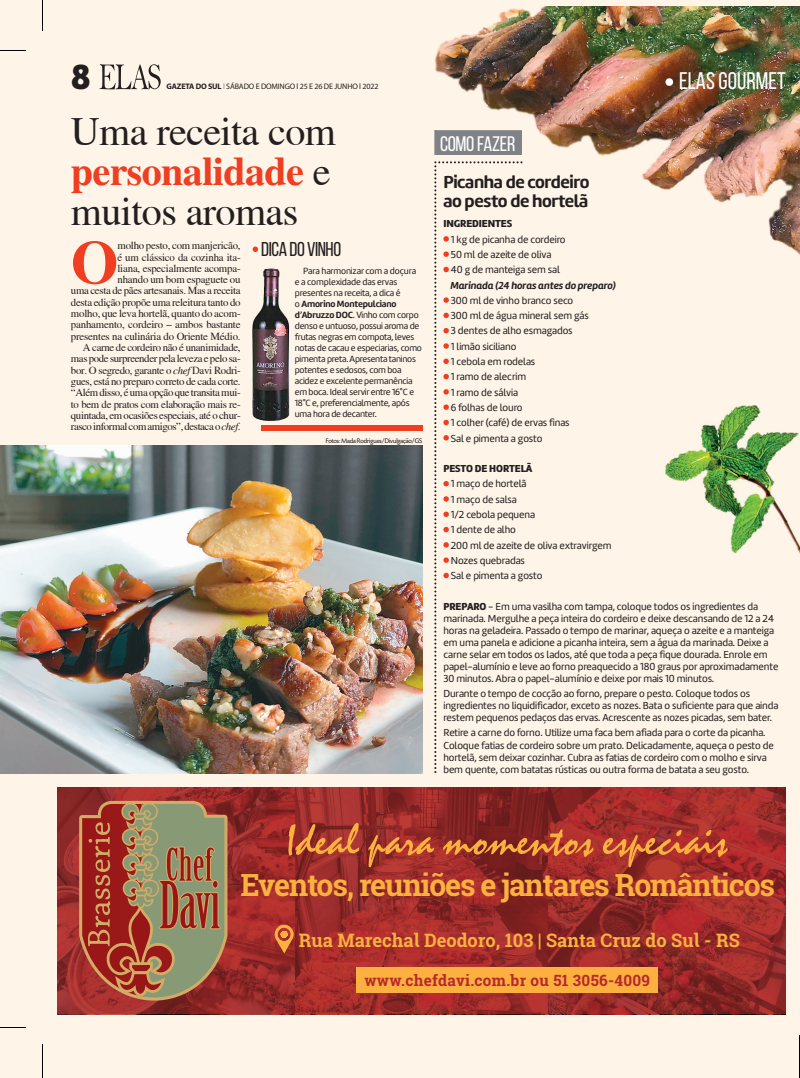
<style>
.page{position:relative;width:800px;height:1078px;background:#fff}
.page>*{position:absolute;margin:0;border:0;box-sizing:border-box;transform-origin:0 0}
.t1{font:700 60.9px "Tribune";color:#ef3e22}
.t2{font:40px/40px "Tribune";letter-spacing:-.015em;color:#231f20}
.t3{font:900 36px "Amelia";color:#231f20}
.t4{font:30.9px "Melancholy Serif";letter-spacing:-.04em;color:#fbb03f}
.t5{font:24px "Bebas Neue";color:#fff}
.t6{font:21px "Bebas Neue";letter-spacing:-.015em;color:#fff}
.t7{font:20px "Bebas Neue";letter-spacing:-.02em;color:#231f20}
.t8{font:18.8px "Melancholy Serif";color:#fbb03f}
.t9{font:700 18px/19px "Amelia";letter-spacing:-.02em;color:#231f20}
.t10{font:15.6px "Melancholy Serif";letter-spacing:.02em;color:#b7282e}
.t11{font:10.8px/11.3px "Tribune";letter-spacing:-.025em;color:#231f20;text-align:right}
.t12{font:10.5px/15.3px "Amelia";letter-spacing:-.01em;color:#231f20}
.t13{font:9.3px/11px "Amelia";letter-spacing:-.025em;color:#231f20}
.t14{font:8px "Myriad";letter-spacing:-.02em;color:#231f20}
.t15{font:7px "Today SHOP";letter-spacing:-.01em;color:#231f20}
.s1{font-weight:700}
.s2{color:#808285}
.s3{font-weight:700;color:#ef3e22}
.s4{font-style:italic}
.s5{font-weight:900}
.s6{font-weight:700;font-style:italic}
</style>
<div class="page">
<div style="left:0;top:0;width:799px;height:1077px;background:#fef5e8"></div>
<img style="left:432px;top:6px;width:367px;height:248px">
<svg style="left:99px;top:64px;width:62px;height:25px"></svg>
<div style="left:261px;top:425px;width:161px;height:5px;background:#ef3e22"></div>
<svg style="left:252px;top:246px;width:6px;height:6px"></svg>
<div style="left:665px;top:78px;width:8px;height:8px;background:#fff;border-radius:50%"></div>
<hr style="left:42px;top:0;width:1px;height:31px;background:#000">
<hr style="left:799px;top:1035px;width:1px;height:42px;background:#000">
<hr style="left:42px;top:1044px;width:1px;height:33px;background:#000">
<svg style="left:0;top:1027px;width:26px;height:1px"></svg>
<svg style="left:0;top:50px;width:26px;height:1px"></svg>
<div style="left:434px;top:130px;width:88px;height:25px;background:#808285"></div>
<svg style="left:434px;top:161px;width:88px;height:611px"></svg>
<img style="left:0;top:445px;width:422px;height:327px">
<img style="left:252px;top:268px;width:38px;height:153px">
<img style="left:665px;top:405px;width:134px;height:149px">
<svg style="left:434px;top:161px;width:84px;height:607px"></svg>
<img style="left:58px;top:787px;width:727px;height:227px">
<hr style="left:785px;top:787px;width:1px;height:226px;background:#bb3a35">
<hr style="left:58px;top:787px;width:1px;height:226px;background:#bb3a35">
<svg style="left:79px;top:800px;width:148px;height:213px;background:#9e6349"></svg>
<svg style="left:288px;top:822px;width:71px;height:33px;background:#b75632"></svg>
<svg style="left:368px;top:834px;width:66px;height:33px;background:#b44d30"></svg>
<svg style="left:443px;top:829px;width:150px;height:27px;background:#ac4c2c"></svg>
<svg style="left:602px;top:829px;width:125px;height:38px;background:#b6472f"></svg>
<svg style="left:275px;top:924px;width:18px;height:28px"></svg>
<div style="left:356px;top:966px;width:301px;height:26px;background:#fbb03f"></div>
<p class="t3" style="left:71px;top:64px;width:22px">8</p>
<p class="t14" style="left:166px;top:84px;width:213px"><span class="s1">GAZETA DO SUL</span> <span class="s2">l</span> SÁBADO E DOMINGO l 25 E 26 DE JUNHO l 2022</p>
<p class="t2" style="left:71px;top:111px;width:266px">Uma receita com <span class="s3">personalidade</span> e muitos aromas</p>
<p class="t1" style="left:71px;top:225px;width:49px">O</p>
<p class="t11" style="left:71px;top:240px;width:171px">molho pesto, com manjericão,<br>é um clássico da cozinha ita-<br>liana, especialmente acompa-<br>nhando um bom espaguete ou<br>uma cesta de pães artesanais. Mas a receita desta edição propõe uma releitura tanto do molho, que leva hortelã, quanto do acom&shy;panhamento, cordeiro – ambos bastante presentes na culinária do Oriente Médio.<br>A carne de cordeiro não é unanimidade, mas pode surpreender pela leveza e pelo sa&shy;bor. O segredo, garante o <span class="s4">chef</span> Davi Rodri&shy;gues, está no preparo correto de cada corte. “Além disso, é uma opção que transita mui&shy;to bem de pratos com elaboração mais re&shy;quintada, em ocasiões especiais, até o chur&shy;rasco informal com amigos”, destaca o <span class="s4">chef</span>.</p>
<p class="t7" style="left:261px;top:237px;width:81px">DICA DO VINHO</p>
<p class="t13" style="left:295px;top:266px;width:129px;text-indent:9px">Para harmonizar com a doçura e a complexidade das ervas presentes na receita, a dica é<br>o <span class="s1">Amorino Montepulciano d’Abruzzo DOC</span>. Vinho com corpo denso e untuoso, possui aroma de frutas negras em compota, leves notas de cacau e especiarias, como pimenta preta. Apresenta taninos potentes e sedosos, com boa acidez e excelente permanência em boca. Ideal servir entre 16°C e<br>18°C e, preferencialmente, após uma hora de decanter.</p>
<p class="t15" style="left:326px;top:437px;width:98px">Fotos: Mada Rodrigues/Divulgação/GS</p>
<p class="t5" style="left:679px;top:67px;width:108px">ELAS GOURMET</p>
<p class="t6" style="left:440px;top:131px;width:77px">COMO FAZER</p>
<p class="t9" style="left:443px;top:174px;width:148px">Picanha de cordeiro ao pesto de hortelã</p>
<p class="t12" style="left:450px;top:217px;width:167px;text-indent:-7px"><span class="s5">INGREDIENTES<br></span>1 kg de picanha de cordeiro<br>50 ml de azeite de oliva<br>40 g de manteiga sem sal<br><span class="s6">Marinada (24 horas antes do preparo)<br></span>300 ml de vinho branco seco<br>300 ml de água mineral sem gás<br>3 dentes de alho esmagados<br>1 limão siciliano<br>1 cebola em rodelas<br>1 ramo de alecrim<br>1 ramo de sálvia<br>6 folhas de louro<br>1 colher (café) de ervas finas<br>Sal e pimenta a gosto</p>
<p class="t12" style="left:451px;top:462px;width:162px;text-indent:-7px"><span class="s5">PESTO DE HORTELÃ<br></span>1 maço de hortelã<br>1 maço de salsa<br>1/2 cebola pequena<br>1 dente de alho<br>200 ml de azeite de oliva extravirgem<br>Nozes quebradas<br>Sal e pimenta a gosto</p>
<p class="t12" style="left:443px;top:601px;width:336px;line-height:12px"><span class="s5">PREPARO</span> - Em uma vasilha com tampa, coloque todos os ingredientes da marinada. Mergulhe a peça inteira do cordeiro e deixe descansando de 12 a 24 horas na geladeira. Passado o tempo de marinar, aqueça o azeite e a manteiga em uma panela e adicione a picanha inteira, sem a água da marinada. Deixe a carne selar em todos os lados, até que toda a peça fique dourada. Enrole em papel-alumínio e leve ao forno preaquecido a 180 graus por aproximadamente 30 minutos. Abra o papel-alumínio e deixe por mais 10 minutos.</p>
<p class="t12" style="left:443px;top:688px;width:336px;line-height:12px">Durante o tempo de cocção ao forno, prepare o pesto. Coloque todos os ingredientes no liquidificador, exceto as nozes. Bata o suficiente para que ainda restem pequenos pedaços das ervas. Acrescente as nozes picadas, sem bater.</p>
<p class="t12" style="left:443px;top:727px;width:332px;line-height:12px">Retire a carne do forno. Utilize uma faca bem afiada para o corte da picanha.<br>Coloque fatias de cordeiro sobre um prato. Delicadamente, aqueça o pesto de hortelã, sem deixar cozinhar. Cubra as fatias de cordeiro com o molho e sirva bem quente, com batatas rústicas ou outra forma de batata a seu gosto.</p>
<p class="t4" style="left:240px;top:867px;width:535px">Eventos, reuniões e jantares Românticos</p>
<p class="t8" style="left:299px;top:928px;width:442px">Rua Marechal Deodoro, 103 | Santa Cruz do Sul - RS</p>
<p class="t10" style="left:364px;top:971px;width:287px">www.chefdavi.com.br ou 51 3056-4009</p>
</div>
